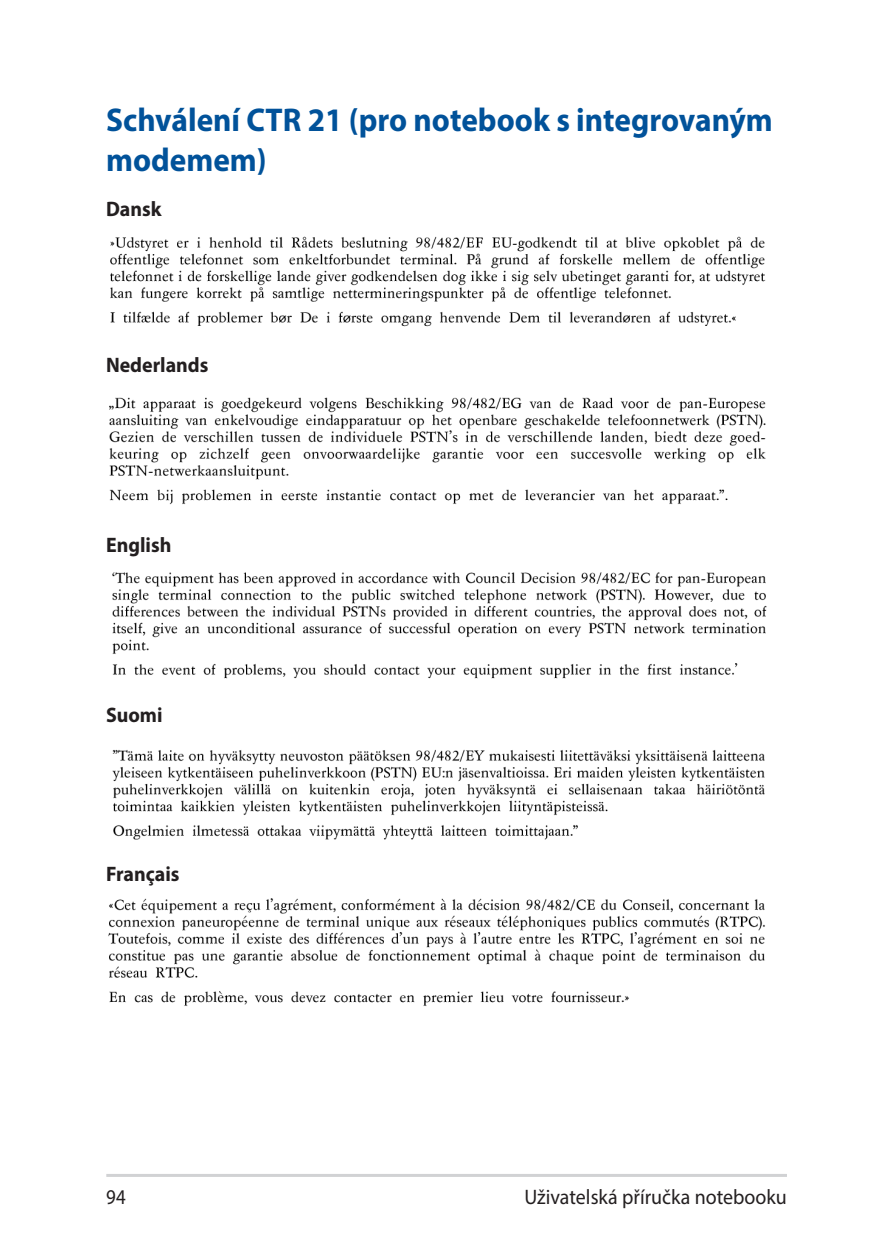
<style>
.page{position:relative;width:893px;height:1259px;background:#fff}
.page>*{position:absolute;margin:0;border:0;box-sizing:border-box;transform-origin:0 0}
.t1{font:700 33px/39.6px "Myriad Pro";color:#01529a;scale:.95 1}
.t2{font:700 21px "Myriad Pro";color:#231f20;scale:.95 1}
.t3{font:21px "Myriad Pro";color:#231f20;scale:.95 1}
.t4{font:21px "Myriad Pro";color:#231f20;scale:.9 1}
</style>
<div class="page">
<hr style="left:106px;top:1174px;width:681px;height:3px;background:#d1d2d4">
<img style="left:110px;top:236px;width:656px;height:91px">
<img style="left:109px;top:397px;width:657px;height:108px">
<img style="left:112px;top:572px;width:655px;height:107px">
<img style="left:112px;top:749px;width:653px;height:91px">
<img style="left:108px;top:898px;width:657px;height:108px">
<p class="t1" style="left:106px;top:99px;width:703px">Schválení CTR 21 (pro notebook s integrovaným modemem)</p>
<p class="t2" style="left:106px;top:195px;width:60px">Dansk</p>
<p class="t2" style="left:106px;top:351px;width:109px">Nederlands</p>
<p class="t2" style="left:106px;top:531px;width:70px">English</p>
<p class="t2" style="left:106px;top:701px;width:61px">Suomi</p>
<p class="t2" style="left:106px;top:860px;width:79px">Français</p>
<p class="t4" style="left:106px;top:1184px;width:23px">94</p>
<p class="t3" style="left:524px;top:1184px;width:278px">Uživatelská příručka notebooku</p>
</div>
